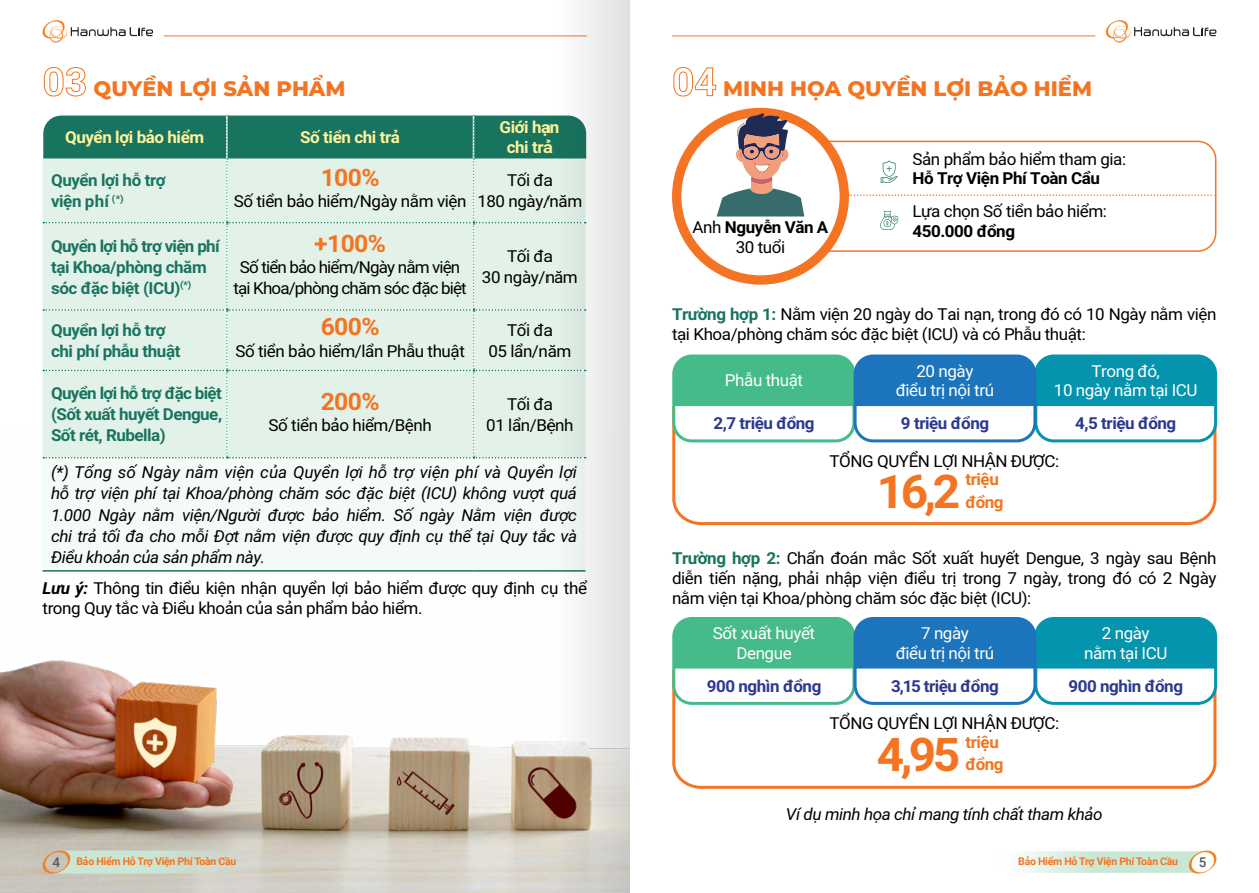
<style>
.page{position:relative;width:1259px;height:893px;background:#fff}
.page>*{position:absolute;margin:0;border:0;box-sizing:border-box;transform-origin:0 0}
.t1{font:700 46.5px "Roboto Hanwha";color:#f47421}
.t2{font:700 24px "Roboto Hanwha";letter-spacing:-.025em;color:#f47421}
.t3{font:800 21px "Montserrat";color:#f47421}
.t4{font:16.5px/21px "Roboto Hanwha";letter-spacing:-.025em;color:#000;text-align:center}
.t5{font:italic 16.5px/21px "Roboto Hanwha";letter-spacing:-.025em;color:#000;text-align:justify}
.t6{font:700 16.5px/21px "Roboto Hanwha";letter-spacing:-.025em;color:#19745f}
.t7{font:16.5px/19.8px "Roboto Hanwha";letter-spacing:-.025em;color:#fff;text-align:center}
.t8{font:700 16.5px "Roboto Hanwha";letter-spacing:-.025em;color:#2b3990}
.t9{font:16.5px/21px "Roboto Hanwha";letter-spacing:-.05em;color:#000;text-align:center}
.t10{font:700 16.5px/19.8px "Roboto Hanwha";letter-spacing:-.025em;color:#000;text-align:center}
.t11{font:700 16.5px/19.8px "Roboto Hanwha";letter-spacing:-.025em;color:#fff39a;text-align:center}
.t12{font:700 16.5px/22.5px "Roboto Hanwha";letter-spacing:-.025em;color:#f47421}
.t13{font:500 13.5px "Roboto";color:#58595b}
.t14{font:700 10.5px "Roboto";letter-spacing:-.025em;color:#f47421}
.s1{font-family:"Roboto";font-weight:700;font-size:39px}
.s2{font-weight:400}
.s3{font-weight:700;font-style:italic}
.s4{font-weight:700;color:#19745f}
.s5{font-weight:500;font-size:13.5px;color:#58595b}
</style>
<div class="page">
<svg style="left:42px;top:20px;width:111px;height:23px"></svg>
<svg style="left:1105px;top:20px;width:111px;height:23px"></svg>
<hr style="left:164px;top:36px;width:423px;height:1px;background:#f47421">
<hr style="left:672px;top:36px;width:423px;height:1px;background:#f47421">
<img style="left:0;top:432px;width:549px;height:461px">
<svg style="left:672px;top:667px;width:546px;height:122px"></svg>
<svg style="left:672px;top:403px;width:546px;height:123px"></svg>
<div style="left:674px;top:356px;width:180px;height:85px;background:#fff;border-radius:18px"></div>
<div style="left:672px;top:354px;width:183px;height:88px;border:3px solid #45bb89;border-radius:18px"></div>
<div style="left:674px;top:618px;width:180px;height:85px;background:#fff;border-radius:18px"></div>
<div style="left:672px;top:617px;width:183px;height:88px;border:3px solid #45bb89;border-radius:18px"></div>
<div style="left:1035px;top:356px;width:180px;height:85px;background:#fff;border-radius:18px"></div>
<div style="left:1034px;top:354px;width:183px;height:88px;border:3px solid #0594ad;border-radius:18px"></div>
<div style="left:1035px;top:618px;width:180px;height:85px;background:#fff;border-radius:18px"></div>
<div style="left:1034px;top:617px;width:183px;height:88px;border:3px solid #0594ad;border-radius:18px"></div>
<div style="left:43px;top:458px;width:542px;height:113px;background:#f4faf6"></div>
<hr style="left:43px;top:570px;width:184px;height:2px;background:#19745f">
<hr style="left:227px;top:570px;width:246px;height:2px;background:#19745f">
<hr style="left:473px;top:570px;width:112px;height:2px;background:#19745f">
<svg style="left:43px;top:115px;width:506px;height:343px;background:#c7e1d6"></svg>
<svg style="left:829px;top:140px;width:388px;height:112px"></svg>
<svg style="left:849px;top:194px;width:367px;height:2px"></svg>
<svg style="left:880px;top:160px;width:17px;height:23px"></svg>
<svg style="left:880px;top:211px;width:18px;height:19px"></svg>
<div style="left:853px;top:354px;width:183px;height:88px;border:3px solid #1c75bc;border-radius:18px"></div>
<div style="left:853px;top:617px;width:183px;height:88px;border:3px solid #1c75bc;border-radius:18px"></div>
<svg style="left:674px;top:356px;width:541px;height:50px;background:#2497a6"></svg>
<svg style="left:674px;top:619px;width:541px;height:49px;background:#2497a6"></svg>
<svg style="left:41px;top:849px;width:219px;height:26px;background:#ccd8c8"></svg>
<svg style="left:1024px;top:850px;width:193px;height:24px"></svg>
<svg style="left:549px;top:0;width:80px;height:893px"></svg>
<div style="left:672px;top:108px;width:177px;height:177px;background:#f47424;border-radius:50%"></div>
<div style="left:681px;top:117px;width:158px;height:158px;background:#fff;border-radius:50%"></div>
<svg style="left:716px;top:113px;width:88px;height:103px"></svg>
<p class="t3" style="left:43px;top:73px;width:304px"><span class="s1">03</span> QUYỀN LỢI SẢN PHẨM</p>
<p class="t3" style="left:672px;top:73px;width:421px"><span class="s1">04</span> MINH HỌA QUYỀN LỢI BẢO HIỂM</p>
<p class="t11" style="left:65px;top:127px;width:141px">Quyền lợi bảo hiểm</p>
<p class="t11" style="left:300px;top:127px;width:101px">Số tiền chi trả</p>
<p class="t11" style="left:499px;top:117px;width:61px">Giới hạn chi trả</p>
<p class="t6" style="left:51px;top:169px;width:116px">Quyền lợi hỗ trợ viện phí <sup>(*)</sup></p>
<p class="t4" style="left:912px;top:148px;width:215px">Sản phẩm bảo hiểm tham gia:</p>
<p class="t10" style="left:912px;top:168px;width:189px">Hỗ Trợ Viện Phí Toàn Cầu</p>
<p class="t4" style="left:912px;top:200px;width:196px">Lựa chọn Số tiền bảo hiểm:</p>
<p class="t10" style="left:912px;top:220px;width:104px">450.000 đồng</p>
<h2 class="t2" style="left:321px;top:161px;width:60px">100%</h2>
<p class="t4" style="left:477px;top:169px;width:106px">Tối đa<br>180 ngày/năm</p>
<p class="t4" style="left:234px;top:190px;width:234px">Số tiền bảo hiểm/Ngày nằm viện</p>
<p class="t10" style="left:692px;top:217px;width:137px"><span class="s2">Anh</span> Nguyễn Văn A<br><span class="s2">30 tuổi</span></p>
<h2 class="t2" style="left:314px;top:226px;width:73px">+100%</h2>
<p class="t6" style="left:51px;top:235px;width:170px">Quyền lợi hỗ trợ viện phí tại Khoa/phòng chăm sóc đặc biệt (ICU)<sup>(*)</sup></p>
<p class="t9" style="left:233px;top:256px;width:235px">Số tiền bảo hiểm/Ngày nằm viện tại Khoa/phòng chăm sóc đặc biệt</p>
<p class="t4" style="left:482px;top:245px;width:97px">Tối đa<br>30 ngày/năm</p>
<p class="t6" style="left:51px;top:319px;width:131px">Quyền lợi hỗ trợ chi phí phẫu thuật</p>
<h2 class="t2" style="left:321px;top:310px;width:60px">600%</h2>
<p class="t4" style="left:235px;top:340px;width:231px">Số tiền bảo hiểm/lần Phẫu thuật</p>
<p class="t4" style="left:488px;top:319px;width:84px">Tối đa<br>05 lần/năm</p>
<p class="t6" style="left:51px;top:382px;width:173px;text-align:justify">Quyền lợi hỗ trợ đặc biệt (Sốt xuất huyết Dengue, Sốt rét, Rubella)</p>
<h2 class="t2" style="left:321px;top:384px;width:60px">200%</h2>
<p class="t4" style="left:486px;top:393px;width:89px">Tối đa<br>01 lần/Bệnh</p>
<p class="t5" style="left:51px;top:461px;width:527px">(*) Tổng số Ngày nằm viện của Quyền lợi hỗ trợ viện phí và Quyền lợi hỗ trợ viện phí tại Khoa/phòng chăm sóc đặc biệt (ICU) không vượt quá 1.000 Ngày nằm viện/Người được bảo hiểm. Số ngày Nằm viện được chi trả tối đa cho mỗi Đợt nằm viện được quy định cụ thể tại Quy tắc và Điều khoản của sản phẩm này.</p>
<p class="t4" style="left:268px;top:414px;width:165px">Số tiền bảo hiểm/Bệnh</p>
<p class="t4" style="left:43px;top:577px;width:546px;line-height:19.8px;text-align:left"><span class="s3">Lưu ý:</span> Thông tin điều kiện nhận quyền lợi bảo hiểm được quy định cụ thể trong Quy tắc và Điều khoản của sản phẩm bảo hiểm.</p>
<p class="t4" style="left:672px;top:303px;width:546px;line-height:19.8px;text-align:left"><span class="s4">Trường hợp 1:</span> Nằm viện 20 ngày do Tai nạn, trong đó có 10 Ngày nằm viện tại Khoa/phòng chăm sóc đặc biệt (ICU) và có Phẫu thuật:</p>
<p class="t7" style="left:725px;top:370px;width:80px">Phẫu thuật</p>
<p class="t8" style="left:713px;top:412px;width:103px">2,7 triệu đồng</p>
<p class="t7" style="left:896px;top:360px;width:100px">20 ngày<br>điều trị nội trú</p>
<p class="t8" style="left:901px;top:412px;width:90px">9 triệu đồng</p>
<p class="t7" style="left:1054px;top:360px;width:145px">Trong đó,<br>10 ngày nằm tại ICU</p>
<p class="t8" style="left:1075px;top:412px;width:103px">4,5 triệu đồng</p>
<p class="t4" style="left:829px;top:450px;width:231px">TỔNG QUYỀN LỢI NHẬN ĐƯỢC:</p>
<p class="t12" style="left:965px;top:467px;width:40px">triệu đồng</p>
<h1 class="t1" style="left:877px;top:459px;width:85px">16,2</h1>
<p class="t4" style="left:672px;top:548px;width:546px;line-height:19.8px;text-align:justify"><span class="s4">Trường hợp 2:</span> Chẩn đoán mắc Sốt xuất huyết Dengue, 3 ngày sau Bệnh diễn tiến nặng, phải nhập viện điều trị trong 7 ngày, trong đó có 2 Ngày nằm viện tại Khoa/phòng chăm sóc đặc biệt (ICU):</p>
<p class="t7" style="left:713px;top:623px;width:104px">Sốt xuất huyết<br>Dengue</p>
<p class="t8" style="left:706px;top:674px;width:116px">900 nghìn đồng</p>
<p class="t7" style="left:896px;top:623px;width:100px">7 ngày<br>điều trị nội trú</p>
<p class="t8" style="left:891px;top:674px;width:109px">3,15 triệu đồng</p>
<p class="t4" style="left:829px;top:712px;width:231px">TỔNG QUYỀN LỢI NHẬN ĐƯỢC:</p>
<p class="t12" style="left:965px;top:730px;width:40px">triệu đồng</p>
<h1 class="t1" style="left:877px;top:721px;width:85px">4,95</h1>
<p class="t7" style="left:1084px;top:623px;width:85px">2 ngày nằm tại ICU</p>
<p class="t8" style="left:1068px;top:674px;width:116px">900 nghìn đồng</p>
<p class="t5" style="left:786px;top:803px;width:318px">Ví dụ minh họa chỉ mang tính chất tham khảo</p>
<p class="t14" style="left:53px;top:854px;width:185px"><span class="s5">4</span> Bảo Hiểm Hỗ Trợ Viện Phí Toàn Cầu</p>
<p class="t14" style="left:1018px;top:854px;width:161px">Bảo Hiểm Hỗ Trợ Viện Phí Toàn Cầu</p>
<p class="t13" style="left:1198px;top:853px;width:9px">5</p>
</div>
